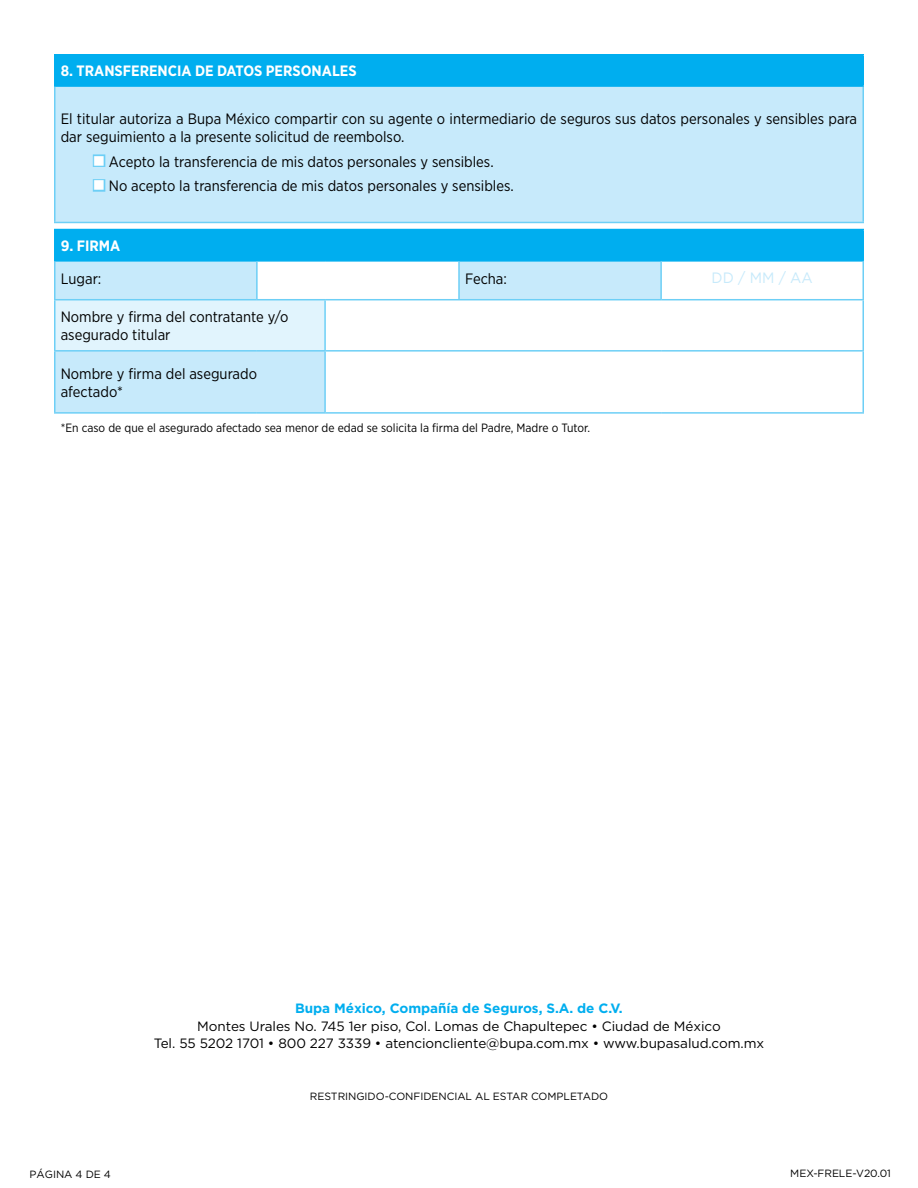
<style>
.page{position:relative;width:918px;height:1188px;background:#fff}
.page>*{position:absolute;margin:0;border:0;box-sizing:border-box;transform-origin:0 0}
.t1{font:15px/18px "Gotham Narrow";color:#000}
.t2{font:700 15px "Gotham Narrow";color:#fff}
.t3{font:15px "Gotham";color:#c7eafb;scale:.95 1}
.t4{font:13.5px/17.2px "Gotham";letter-spacing:-.005em;color:#000;text-align:center}
.t5{font:700 13.5px "Gotham";letter-spacing:-.005em;color:#00aeef}
.t6{font:12px "Gotham Narrow";color:#000}
.t7{font:10.5px "Gotham";letter-spacing:-.005em;color:#000}
.s1{color:#6dcff6}
</style>
<div class="page">
<div style="left:55px;top:230px;width:808px;height:31px;background:#00aeef"></div>
<svg style="left:56px;top:262px;width:268px;height:150px;background:#ccebfb"></svg>
<svg style="left:326px;top:262px;width:536px;height:39px"></svg>
<div style="left:55px;top:300px;width:270px;height:51px;background:#e1f4fd"></div>
<hr style="left:54px;top:229px;width:203px;height:1px;background:#00aeef">
<hr style="left:54px;top:230px;width:2px;height:30px;background:#00aeef">
<hr style="left:257px;top:229px;width:68px;height:1px;background:#00aeef">
<hr style="left:325px;top:229px;width:134px;height:1px;background:#00aeef">
<hr style="left:459px;top:229px;width:202px;height:1px;background:#00aeef">
<hr style="left:661px;top:229px;width:203px;height:1px;background:#00aeef">
<hr style="left:862px;top:230px;width:2px;height:30px;background:#00aeef">
<hr style="left:54px;top:260px;width:203px;height:2px;background:#00aeef">
<hr style="left:257px;top:260px;width:68px;height:2px;background:#00aeef">
<hr style="left:325px;top:260px;width:134px;height:2px;background:#00aeef">
<hr style="left:459px;top:260px;width:202px;height:2px;background:#00aeef">
<hr style="left:661px;top:260px;width:203px;height:2px;background:#00aeef">
<hr style="left:54px;top:262px;width:2px;height:37px;background:#6dcff6">
<hr style="left:256px;top:262px;width:2px;height:37px;background:#6dcff6">
<hr style="left:458px;top:262px;width:2px;height:37px;background:#6dcff6">
<hr style="left:660px;top:262px;width:2px;height:37px;background:#6dcff6">
<hr style="left:862px;top:262px;width:2px;height:37px;background:#6dcff6">
<hr style="left:54px;top:299px;width:203px;height:1px;background:#6dcff6">
<hr style="left:54px;top:300px;width:2px;height:50px;background:#6dcff6">
<hr style="left:257px;top:299px;width:68px;height:1px;background:#6dcff6">
<hr style="left:325px;top:299px;width:134px;height:1px;background:#6dcff6">
<hr style="left:324px;top:300px;width:2px;height:50px;background:#6dcff6">
<hr style="left:459px;top:299px;width:202px;height:1px;background:#6dcff6">
<hr style="left:661px;top:299px;width:203px;height:1px;background:#6dcff6">
<hr style="left:862px;top:300px;width:2px;height:50px;background:#6dcff6">
<hr style="left:54px;top:350px;width:203px;height:2px;background:#6dcff6">
<hr style="left:54px;top:352px;width:2px;height:60px;background:#6dcff6">
<hr style="left:257px;top:350px;width:68px;height:2px;background:#6dcff6">
<hr style="left:325px;top:350px;width:134px;height:2px;background:#6dcff6">
<hr style="left:324px;top:352px;width:2px;height:60px;background:#6dcff6">
<hr style="left:459px;top:350px;width:202px;height:2px;background:#6dcff6">
<hr style="left:661px;top:350px;width:203px;height:2px;background:#6dcff6">
<hr style="left:862px;top:352px;width:2px;height:60px;background:#6dcff6">
<hr style="left:54px;top:412px;width:203px;height:2px;background:#6dcff6">
<hr style="left:257px;top:412px;width:68px;height:2px;background:#6dcff6">
<hr style="left:325px;top:412px;width:134px;height:2px;background:#6dcff6">
<hr style="left:459px;top:412px;width:202px;height:2px;background:#6dcff6">
<hr style="left:661px;top:412px;width:203px;height:2px;background:#6dcff6">
<div style="left:55px;top:55px;width:808px;height:31px;background:#00aeef"></div>
<div style="left:55px;top:86px;width:808px;height:136px;background:#c7eafb"></div>
<hr style="left:54px;top:54px;width:810px;height:2px;background:#00aeef">
<hr style="left:54px;top:56px;width:2px;height:29px;background:#00aeef">
<hr style="left:862px;top:56px;width:2px;height:29px;background:#00aeef">
<hr style="left:54px;top:85px;width:810px;height:2px;background:#00aeef">
<hr style="left:54px;top:87px;width:2px;height:135px;background:#6dcff6">
<hr style="left:862px;top:87px;width:2px;height:135px;background:#6dcff6">
<hr style="left:54px;top:222px;width:810px;height:1px;background:#6dcff6">
<p class="t2" style="left:61px;top:62px;width:297px">8. TRANSFERENCIA DE DATOS PERSONALES</p>
<p class="t1" style="left:61px;top:109px;width:798px">El titular autoriza a Bupa México compartir con su agente o intermediario de seguros sus datos personales y sensibles para dar seguimiento a la presente solicitud de reembolso.</p>
<p class="t1" style="left:93px;top:152px;width:402px"><span class="s1">■</span> Acepto la transferencia de mis datos personales y sensibles.</p>
<p class="t1" style="left:93px;top:177px;width:422px"><span class="s1">■</span> No acepto la transferencia de mis datos personales y sensibles.</p>
<p class="t2" style="left:61px;top:236px;width:61px">9. FIRMA</p>
<p class="t1" style="left:61px;top:269px;width:42px">Lugar:</p>
<p class="t1" style="left:465px;top:269px;width:43px">Fecha:</p>
<p class="t3" style="left:712px;top:270px;width:108px">DD / MM / AA</p>
<p class="t1" style="left:61px;top:308px;width:229px">Nombre y firma del contratante y/o asegurado titular</p>
<p class="t1" style="left:61px;top:364px;width:198px">Nombre y firma del asegurado afectado*</p>
<p class="t6" style="left:61px;top:421px;width:531px">*En caso de que el asegurado afectado sea menor de edad se solicita la firma del Padre, Madre o Tutor.</p>
<p class="t5" style="left:295px;top:1001px;width:329px">Bupa México, Compañía de Seguros, S.A. de C.V.</p>
<p class="t4" style="left:154px;top:1017px;width:612px">Montes Urales No. 745 1er piso, Col. Lomas de Chapultepec • Ciudad de México<br>Tel. 55 5202 1701 • 800 227 3339 • atencioncliente@bupa.com.mx • www.bupasalud.com.mx</p>
<p class="t7" style="left:310px;top:1090px;width:300px">RESTRINGIDO-CONFIDENCIAL AL ESTAR COMPLETADO</p>
<p class="t7" style="left:30px;top:1168px;width:83px">PÁGINA 4 DE 4</p>
<p class="t7" style="left:790px;top:1167px;width:102px">MEX-FRELE-V20.01</p>
</div>
